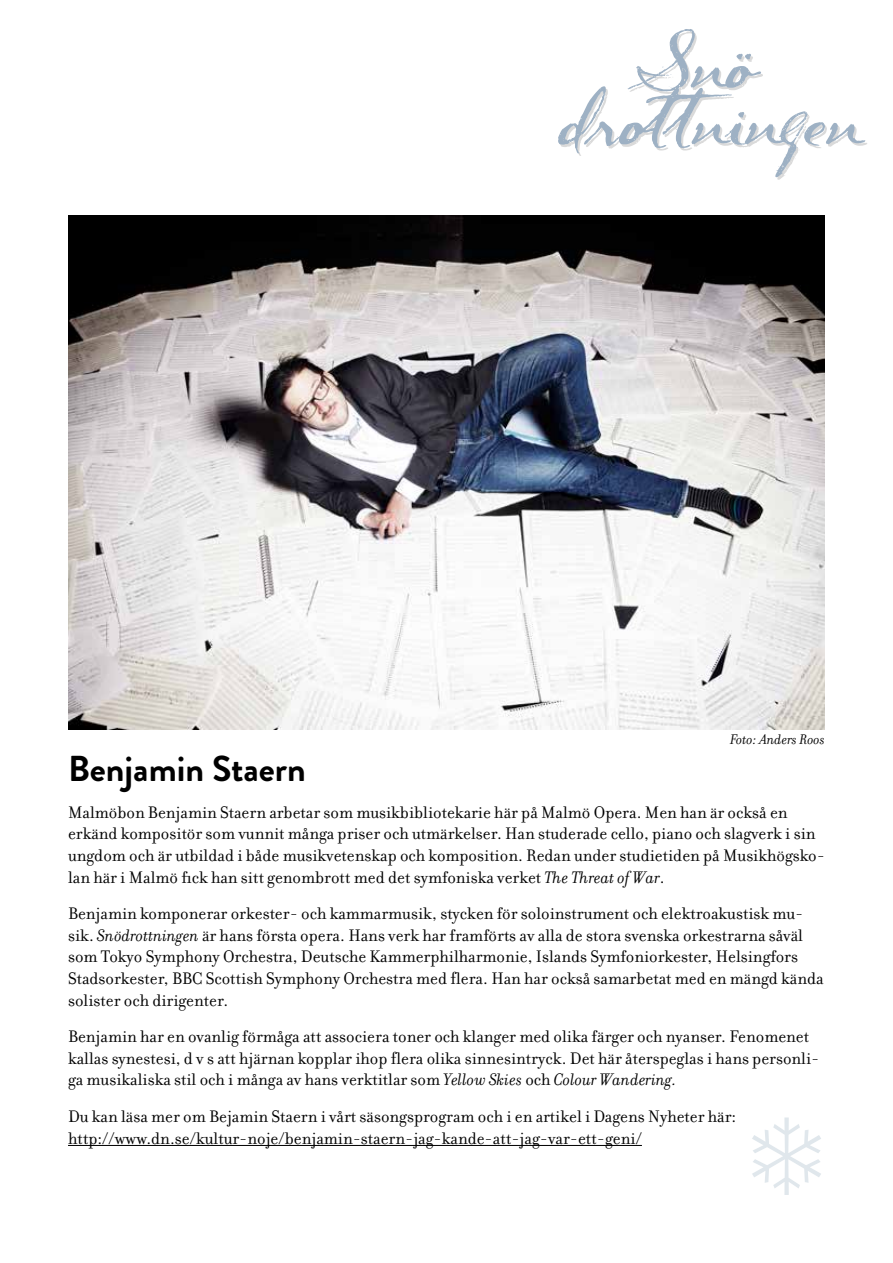
<style>
.page{position:relative;width:893px;height:1263px;background:#fff}
.page>*{position:absolute;margin:0;border:0;box-sizing:border-box;transform-origin:0 0}
.t1{font:131.4px "Dark Roast";letter-spacing:-.015em;color:#9eb1c4}
.t2{font:700 36px "Brandon Grotesque";color:#000}
.t3{font:18px/21.6px "Filosofia";color:#000}
.t4{font:italic 15px "Filosofia";color:#000}
.s1{color:#dadada}
.s2{font-style:italic}
</style>
<div class="page">
<hr style="left:68px;top:1145px;width:574px;height:1px;background:#000">
<img style="left:68px;top:215px;width:757px;height:514px">
<h1 class="t1" style="left:627px;top:-2px;width:130px"><span class="s1">t</span>Snö</h1>
<h1 class="t1" style="left:558px;top:54px;width:304px">drottningen</h1>
<p class="t4" style="left:730px;top:731px;width:96px">Foto: Anders Roos</p>
<h2 class="t2" style="left:68px;top:743px;width:239px">Benjamin Staern</h2>
<p class="t3" style="left:68px;top:801px;width:758px">Malmöbon Benjamin Staern arbetar som musikbibliotekarie här på Malmö Opera. Men han är också en erkänd kompositör som vunnit många priser och utmärkelser. Han studerade cello, piano och slagverk i sin ungdom och är utbildad i både musikvetenskap och komposition. Redan under studietiden på Musikhögsko&shy;lan här i Malmö fick han sitt genombrott med det symfoniska verket <span class="s2">The Threat of War</span>.</p>
<p class="t3" style="left:68px;top:903px;width:757px">Benjamin komponerar orkester- och kammarmusik, stycken för soloinstrument och elektroakustisk mu&shy;sik. <span class="s2">Snödrottningen</span> är hans första opera. Hans verk har framförts av alla de stora svenska orkestrarna såväl som Tokyo Symphony Orchestra, Deutsche Kammerphilharmonie, Islands Symfoniorkester, Helsingfors Stadsorkester, BBC Scottish Symphony Orchestra med flera. Han har också samarbetat med en mängd kända solister och dirigenter.</p>
<p class="t3" style="left:68px;top:1026px;width:753px">Benjamin har en ovanlig förmåga att associera toner och klanger med olika färger och nyanser. Fenomenet kallas synestesi, d v s att hjärnan kopplar ihop flera olika sinnesintryck. Det här återspeglas i hans personli&shy;ga musikaliska stil och i många av hans verktitlar som <span class="s2">Yellow Skies</span> och <span class="s2">Colour Wandering.</span></p>
<p class="t3" style="left:68px;top:1106px;width:670px">Du kan läsa mer om Bejamin Staern i vårt säsongsprogram och i en artikel i Dagens Nyheter här: http://www.dn.se/kultur-noje/benjamin-staern-jag-kande-att-jag-var-ett-geni/</p>
</div>
